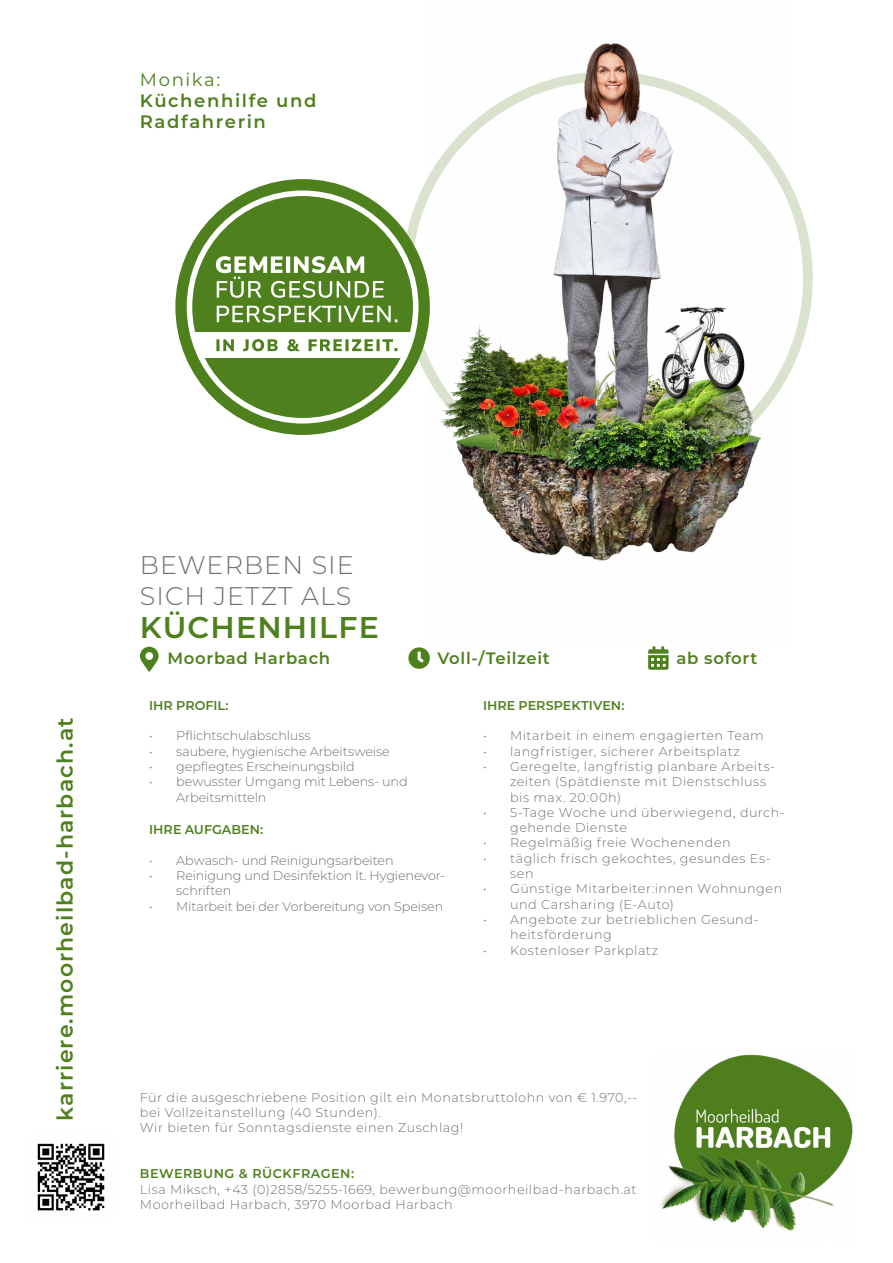
<style>
.page{position:relative;width:893px;height:1263px;background:#fff}
.page>*{position:absolute;margin:0;border:0;box-sizing:border-box;transform-origin:0 0}
.t1{font:600 30px "Montserrat";letter-spacing:.04em;color:#4f801e}
.t2{font:300 25.5px/30.6px "Montserrat";letter-spacing:.04em;color:#706f6f}
.t3{font:600 22.05px "Montserrat";letter-spacing:.05em;color:#4f801e}
.t4{font:600 18px/21px "Montserrat";letter-spacing:.09em;color:#4f801e}
.t5{font:18px "Montserrat";letter-spacing:.09em;color:#4f801e}
.t6{font:600 16.5px "Montserrat";letter-spacing:.04em;color:#4f801e}
.t7{font:300 12.75px/15.3px "Montserrat";letter-spacing:.04em;color:#706f6f}
.t8{font:300 12.75px/15.3px "Montserrat";letter-spacing:-.01em;color:#706f6f}
.t9{font:600 12.75px "Montserrat";letter-spacing:.005em;color:#4f801e}
.t10{font:300 12.75px "Montserrat";letter-spacing:-.015em;color:#706f6f}
.t11{font:600 12.75px "Montserrat";letter-spacing:.04em;color:#4f801e}
</style>
<div class="page">
<svg style="left:140px;top:647px;width:19px;height:24px"></svg>
<svg style="left:408px;top:647px;width:22px;height:22px"></svg>
<svg style="left:648px;top:648px;width:21px;height:22px"></svg>
<img style="left:660px;top:1054px;width:193px;height:177px">
<div style="left:175px;top:179px;width:255px;height:256px;background:#4f801e;border-radius:50%"></div>
<div style="left:189px;top:332px;width:226px;height:26px;background:#fff"></div>
<div style="left:187px;top:190px;width:231px;height:233px;border:6px solid #fff;border-radius:50%"></div>
<svg style="left:217px;top:305px;width:180px;height:17px"></svg>
<svg style="left:216px;top:256px;width:168px;height:42px"></svg>
<svg style="left:216px;top:339px;width:181px;height:12px"></svg>
<img style="left:37px;top:1143px;width:68px;height:68px">
<img style="left:429px;top:43px;width:357px;height:605px">
<h3 class="t5" style="left:140px;top:67px;width:82px">Monika:</h3>
<h3 class="t4" style="left:140px;top:89px;width:178px">Küchenhilfe und<br>Radfahrerin</h3>
<h3 class="t3" style="left:49px;top:1120px;width:405px;rotate:-90deg">karriere.moorheilbad-harbach.at</h3>
<h2 class="t2" style="left:140px;top:549px;width:215px">BEWERBEN SIE<br>SICH JETZT ALS</h2>
<h1 class="t1" style="left:140px;top:606px;width:240px">KÜCHENHILFE</h1>
<p class="t6" style="left:167px;top:647px;width:164px">Moorbad Harbach</p>
<p class="t6" style="left:437px;top:647px;width:114px">Voll-/Teilzeit</p>
<p class="t6" style="left:676px;top:647px;width:83px">ab sofort</p>
<p class="t9" style="left:149px;top:696px;width:81px">IHR PROFIL:</p>
<p class="t10" style="left:149px;top:727px;width:163px">• Pflichtschulabschluss</p>
<p class="t8" style="left:149px;top:743px;width:242px">• saubere, hygienische Arbeitsweise</p>
<p class="t8" style="left:149px;top:758px;width:207px">• gepflegtes Erscheinungsbild</p>
<p class="t8" style="left:176px;top:774px;width:233px;text-indent:-27px">• bewusster Umgang mit Lebens- und<br>Arbeitsmitteln</p>
<p class="t9" style="left:149px;top:820px;width:116px">IHRE AUFGABEN:</p>
<p class="t8" style="left:149px;top:852px;width:246px">• Abwasch- und Reinigungsarbeiten</p>
<p class="t8" style="left:176px;top:867px;width:270px;text-indent:-27px">• Reinigung und Desinfektion lt. Hygienevor&shy;schriften</p>
<p class="t8" style="left:149px;top:898px;width:296px">• Mitarbeit bei der Vorbereitung von Speisen</p>
<p class="t9" style="left:483px;top:696px;width:143px">IHRE PERSPEKTIVEN:</p>
<p class="t7" style="left:483px;top:728px;width:282px">• Mitarbeit in einem engagierten Team</p>
<p class="t7" style="left:483px;top:743px;width:258px">• langfristiger, sicherer Arbeitsplatz</p>
<p class="t7" style="left:510px;top:758px;width:267px;text-indent:-27px">• Geregelte, langfristig planbare Arbeits&shy;zeiten (Spätdienste mit Dienstschluss bis max. 20:00h)</p>
<p class="t7" style="left:510px;top:804px;width:276px;text-indent:-27px">• 5-Tage Woche und überwiegend, durch&shy;gehende Dienste</p>
<p class="t7" style="left:483px;top:835px;width:249px">• Regelmäßig freie Wochenenden</p>
<p class="t7" style="left:510px;top:850px;width:262px;text-indent:-27px">• täglich frisch gekochtes, gesundes Es&shy;sen</p>
<p class="t7" style="left:510px;top:881px;width:274px;text-indent:-27px">• Günstige Mitarbeiter:innen Wohnungen und Carsharing (E-Auto)</p>
<p class="t7" style="left:510px;top:911px;width:250px;text-indent:-27px">• Angebote zur betrieblichen Gesund&shy;heitsförderung</p>
<p class="t7" style="left:483px;top:942px;width:177px">• Kostenloser Parkplatz</p>
<p class="t7" style="left:140px;top:1089px;width:499px">Für die ausgeschriebene Position gilt ein Monatsbruttolohn von € 1.970,-- bei Vollzeitanstellung (40 Stunden).<br>Wir bieten für Sonntagsdienste einen Zuschlag!</p>
<p class="t11" style="left:140px;top:1165px;width:216px">BEWERBUNG &amp; RÜCKFRAGEN:</p>
<p class="t7" style="left:140px;top:1181px;width:498px">Lisa Miksch, +43 (0)2858/5255-1669, bewerbung@moorheilbad-harbach.at<br>Moorheilbad Harbach, 3970 Moorbad Harbach</p>
</div>
